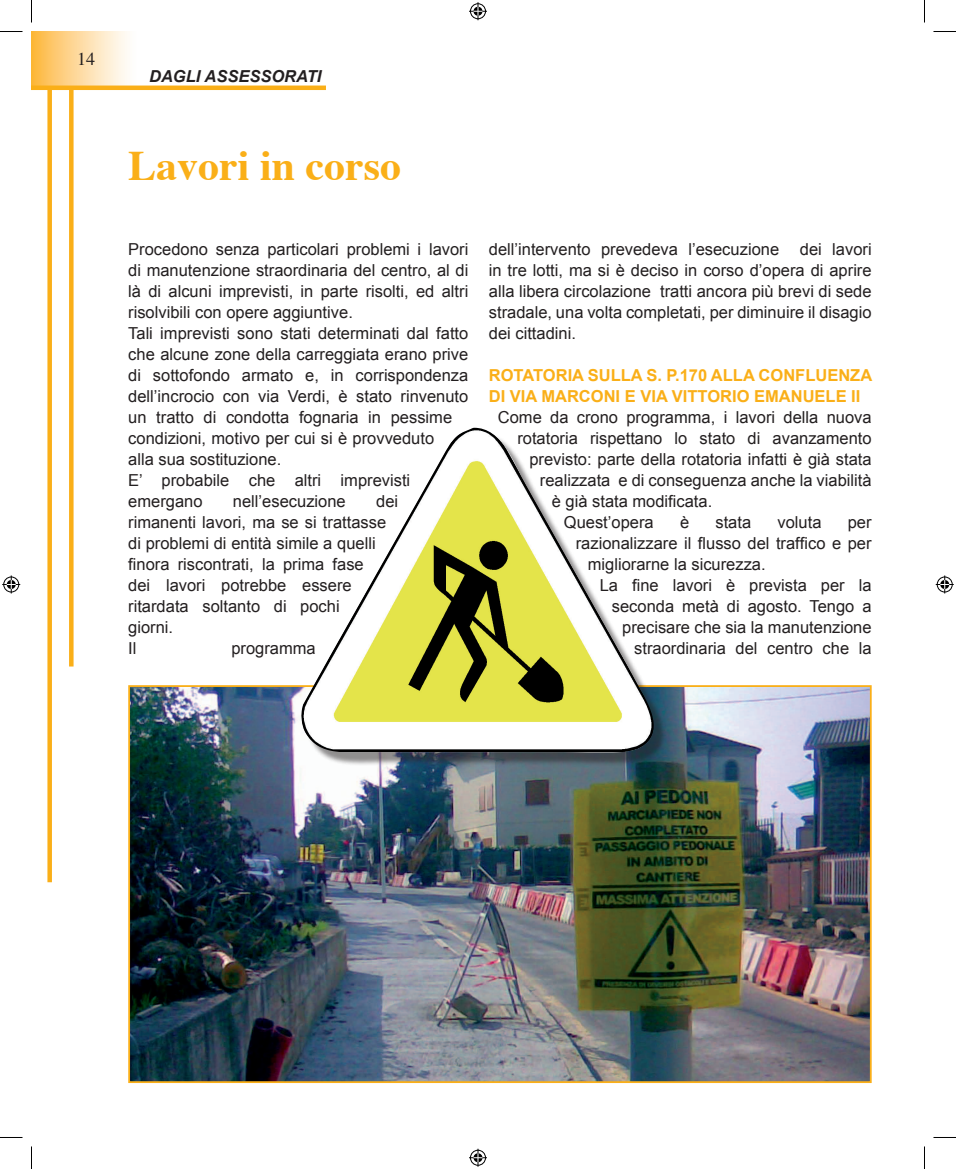
<style>
.page{position:relative;width:956px;height:1169px;background:#fff}
.page>*{position:absolute;margin:0;border:0;box-sizing:border-box;transform-origin:0 0}
.t1{font:700 42px "Times";color:#faaf18}
.t2{font:18px "Times";color:#231f20}
.t3{font:16.5px/21px "Arial";color:#231f20}
.t4{font:700 16.5px/21px "Arial";color:#faaf18}
.t5{font:italic 700 16.5px "Arial";color:#231f20}
</style>
<div class="page">
<div style="left:69px;top:32px;width:5px;height:634px;background:#faaf18"></div>
<div style="left:47px;top:32px;width:5px;height:850px;background:#faaf18"></div>
<div style="left:32px;top:32px;width:109px;height:55px;background:linear-gradient(to right,#fdb944,#feffff)"></div>
<hr style="left:32px;top:86px;width:294px;height:4px;background:#faaf18">
<img style="left:131px;top:688px;width:738px;height:392px">
<div style="left:306px;top:432px;width:361px;height:333px;background:#231f20;opacity:.5"></div>
<img style="left:300px;top:427px;width:363px;height:325px">
<svg style="left:0;top:31px;width:22px;height:1px"></svg>
<svg style="left:933px;top:31px;width:23px;height:1px"></svg>
<svg style="left:0;top:1137px;width:22px;height:1px"></svg>
<svg style="left:933px;top:1137px;width:23px;height:1px"></svg>
<svg style="left:31px;top:0;width:1px;height:23px"></svg>
<svg style="left:31px;top:1146px;width:1px;height:23px"></svg>
<svg style="left:924px;top:0;width:1px;height:23px"></svg>
<svg style="left:924px;top:1146px;width:1px;height:23px"></svg>
<svg style="left:469px;top:2px;width:18px;height:18px"></svg>
<svg style="left:469px;top:1148px;width:18px;height:18px"></svg>
<svg style="left:2px;top:575px;width:18px;height:18px"></svg>
<svg style="left:936px;top:575px;width:18px;height:18px"></svg>
<p class="t2" style="left:66px;top:37px;width:19px">14</p>
<p class="t2" style="left:77px;top:42px;width:19px">14</p>
<p class="t5" style="left:149px;top:65px;width:174px">DAGLI ASSESSORATI</p>
<h1 class="t1" style="left:128px;top:126px;width:274px">Lavori in corso</h1>
<p class="t3" style="left:128px;top:239px;width:342px">Procedono senza particolari problemi i lavori di manutenzione straordinaria del centro, al di là di alcuni imprevisti, in parte risolti, ed altri risolvibili con opere aggiuntive.<br>Tali imprevisti sono stati determinati dal fatto che alcune zone della carreggiata erano prive di sottofondo armato e, in corrispondenza dell’incrocio con via Verdi, è stato rinvenuto un tratto di condotta fognaria in pessime condizioni, motivo per cui si è provveduto<br>alla sua sostituzione.<br>E’ probabile che altri imprevisti emergano</p>
<p class="t3" style="left:233px;top:491px;width:114px">nell’esecuzione</p>
<p class="t3" style="left:128px;top:491px;width:271px;text-indent:248px">dei rimanenti lavori, ma se si trattasse di problemi di entità simile a quelli finora riscontrati, la prima fase<br>dei lavori potrebbe essere ritardata soltanto di pochi<br>giorni.<br>Il</p>
<p class="t3" style="left:231px;top:638px;width:86px">programma</p>
<p class="t3" style="left:489px;top:239px;width:292px">dell’intervento prevedeva l’esecuzione</p>
<p class="t3" style="left:489px;top:239px;width:384px;text-align:justify;text-indent:311px">dei lavori in tre lotti, ma si è deciso in corso d’opera di aprire alla libera circolazione tratti ancora più brevi di sede stradale, una volta completati, per diminuire il disagio dei cittadini.</p>
<p class="t4" style="left:489px;top:365px;width:385px">ROTATORIA SULLA S. P.170 ALLA CONFLUENZA<br>DI VIA MARCONI E VIA VITTORIO EMANUELE II</p>
<p class="t3" style="left:498px;top:407px;width:375px">Come da crono programma, i lavori della nuova</p>
<p class="t3" style="left:517px;top:428px;width:356px">rotatoria rispettano lo stato di avanzamento</p>
<p class="t3" style="left:529px;top:449px;width:344px">previsto: parte della rotatoria infatti è già stata</p>
<p class="t3" style="left:540px;top:470px;width:333px">realizzata e di conseguenza anche la viabilità</p>
<p class="t3" style="left:552px;top:491px;width:162px">è già stata modificata.</p>
<p class="t3" style="left:564px;top:512px;width:91px">Quest’opera</p>
<p class="t3" style="left:680px;top:512px;width:11px">è</p>
<p class="t3" style="left:715px;top:512px;width:37px">stata</p>
<p class="t3" style="left:777px;top:512px;width:46px">voluta</p>
<p class="t3" style="left:848px;top:512px;width:25px">per</p>
<p class="t3" style="left:576px;top:533px;width:297px">razionalizzare il flusso del traffico e per</p>
<p class="t3" style="left:588px;top:554px;width:179px">migliorarne la sicurezza.</p>
<p class="t3" style="left:600px;top:575px;width:273px">La fine lavori è prevista per la</p>
<p class="t3" style="left:612px;top:596px;width:261px">seconda metà di agosto. Tengo a</p>
<p class="t3" style="left:622px;top:617px;width:251px">precisare che sia la manutenzione</p>
<p class="t3" style="left:634px;top:638px;width:239px">straordinaria del centro che la</p>
</div>
